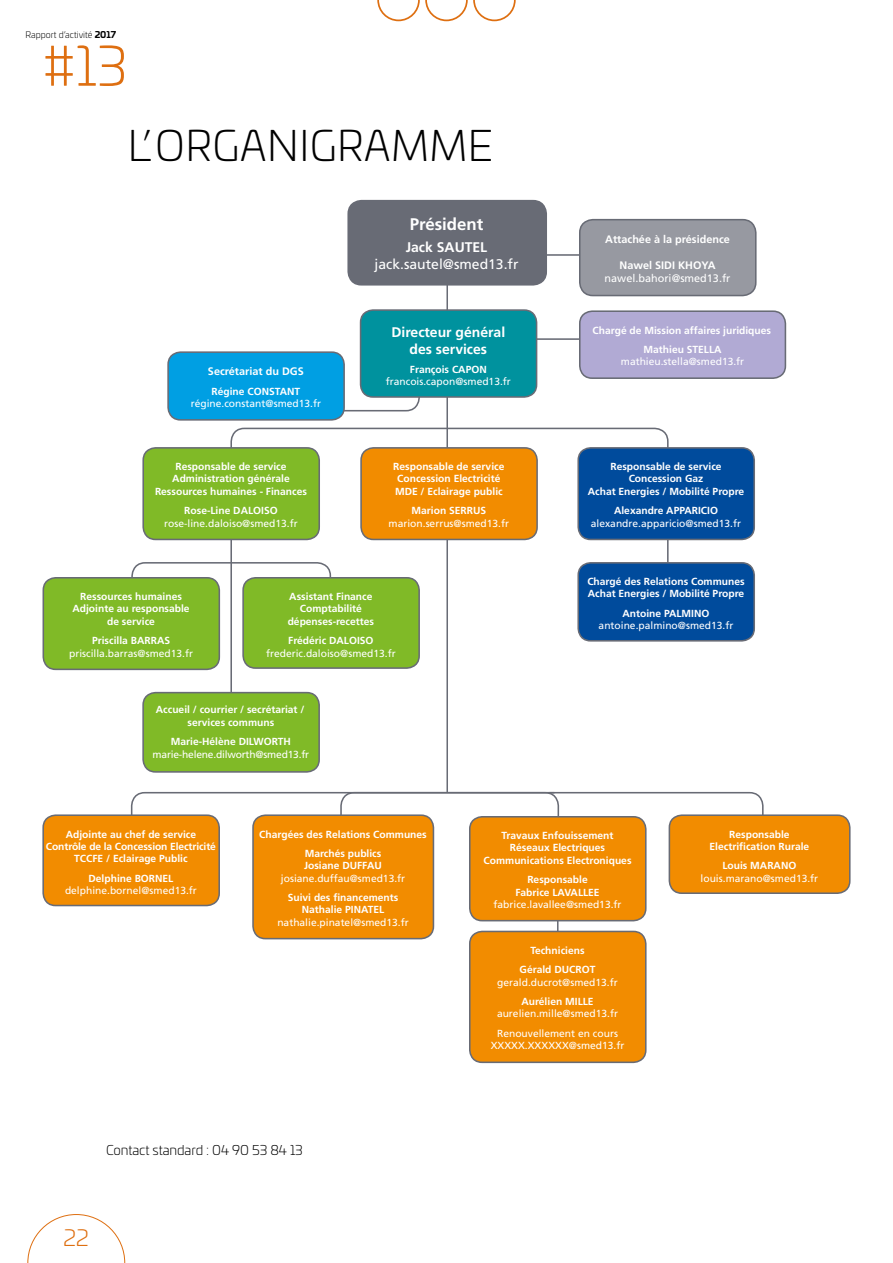
<style>
.page{position:relative;width:893px;height:1263px;background:#fff}
.page>*{position:absolute;margin:0;border:0;box-sizing:border-box;transform-origin:0 0}
.t1{font:300 54px "Univia Pro";color:#de6f11}
.t2{font:300 42px "Univia Pro";letter-spacing:.01em;color:#000}
.t3{font:300 22.5px "Univia Pro";color:#de6f11}
.t4{font:700 16.8px "Frutiger LT Std";color:#fff}
.t5{font:700 13.95px/16.8px "Frutiger LT Std";color:#fff;text-align:center}
.t6{font:13.95px "Frutiger LT Std";color:#fff}
.t7{font:300 13.5px "Univia Pro";letter-spacing:-.01em;color:#000}
.t8{font:700 10.8px "Frutiger LT Std";color:#fff}
.t9{font:10.8px "Frutiger LT Std";color:#fff}
.t10{font:700 10.2px/12.3px "Frutiger LT Std";color:#fff;text-align:center}
.t11{font:10.2px/19.5px "Frutiger LT Std";color:#fff}
.t12{font:10.2px "Frutiger LT Std";letter-spacing:-.02em;color:#fff}
.t13{font:300 9px "Univia Pro";color:#000}
.s1{font-weight:700}
</style>
<div class="page">
<hr style="left:557px;top:871px;width:2px;height:125px;background:#686b75">
<hr style="left:446px;top:247px;width:2px;height:545px;background:#686b75">
<div style="left:348px;top:201px;width:198px;height:84px;background:#686b75;border-radius:13px"></div>
<div style="left:347px;top:200px;width:200px;height:86px;border:2px solid #686b75;border-radius:13px"></div>
<svg style="left:230px;top:427px;width:439px;height:326px"></svg>
<svg style="left:345px;top:357px;width:75px;height:55px"></svg>
<svg style="left:130px;top:791px;width:634px;height:90px"></svg>
<hr style="left:481px;top:338px;width:175px;height:2px;background:#686b75">
<hr style="left:481px;top:254px;width:175px;height:2px;background:#686b75">
<svg style="left:131px;top:561px;width:201px;height:90px"></svg>
<div style="left:580px;top:220px;width:176px;height:76px;background:#9799a1;border-radius:13px"></div>
<div style="left:579px;top:219px;width:178px;height:77px;border:2px solid #686b75;border-radius:13px"></div>
<div style="left:361px;top:448px;width:176px;height:91px;background:#f28c00;border-radius:12px"></div>
<div style="left:360px;top:447px;width:178px;height:93px;border:2px solid #686b75;border-radius:12px"></div>
<div style="left:43px;top:815px;width:176px;height:90px;background:#f28c00;border-radius:12px"></div>
<div style="left:42px;top:814px;width:178px;height:92px;border:2px solid #686b75;border-radius:12px"></div>
<div style="left:253px;top:815px;width:180px;height:124px;background:#f28c00;border-radius:12px"></div>
<div style="left:252px;top:814px;width:182px;height:125px;border:2px solid #686b75;border-radius:12px"></div>
<div style="left:669px;top:815px;width:181px;height:78px;background:#f28c00;border-radius:12px"></div>
<div style="left:669px;top:814px;width:182px;height:80px;border:2px solid #686b75;border-radius:12px"></div>
<div style="left:470px;top:817px;width:176px;height:104px;background:#f28c00;border-radius:12px"></div>
<div style="left:469px;top:816px;width:178px;height:105px;border:2px solid #686b75;border-radius:12px"></div>
<div style="left:470px;top:931px;width:176px;height:131px;background:#f28c00;border-radius:12px"></div>
<div style="left:469px;top:931px;width:178px;height:132px;border:2px solid #686b75;border-radius:12px"></div>
<div style="left:578px;top:448px;width:176px;height:91px;background:#004b9c;border-radius:12px"></div>
<div style="left:577px;top:447px;width:178px;height:93px;border:2px solid #686b75;border-radius:12px"></div>
<div style="left:580px;top:311px;width:205px;height:67px;background:#b1aad4;border-radius:12px"></div>
<div style="left:579px;top:310px;width:207px;height:69px;border:2px solid #686b75;border-radius:12px"></div>
<div style="left:578px;top:563px;width:176px;height:78px;background:#004b9c;border-radius:12px"></div>
<div style="left:577px;top:562px;width:178px;height:80px;border:2px solid #686b75;border-radius:12px"></div>
<div style="left:143px;top:448px;width:176px;height:91px;background:#80ba27;border-radius:12px"></div>
<div style="left:142px;top:447px;width:178px;height:93px;border:2px solid #686b75;border-radius:12px"></div>
<div style="left:43px;top:578px;width:176px;height:91px;background:#80ba27;border-radius:12px"></div>
<div style="left:43px;top:577px;width:177px;height:93px;border:2px solid #686b75;border-radius:12px"></div>
<div style="left:243px;top:578px;width:176px;height:90px;background:#80ba27;border-radius:12px"></div>
<div style="left:242px;top:577px;width:178px;height:92px;border:2px solid #686b75;border-radius:12px"></div>
<div style="left:143px;top:693px;width:176px;height:79px;background:#80ba27;border-radius:12px"></div>
<div style="left:142px;top:692px;width:178px;height:81px;border:2px solid #686b75;border-radius:12px"></div>
<div style="left:168px;top:352px;width:176px;height:68px;background:#009fe3;border-radius:12px"></div>
<div style="left:167px;top:351px;width:178px;height:70px;border:2px solid #686b75;border-radius:12px"></div>
<div style="left:361px;top:310px;width:176px;height:87px;background:#00929e;border-radius:12px"></div>
<div style="left:360px;top:309px;width:177px;height:89px;border:2px solid #686b75;border-radius:12px"></div>
<svg style="left:377px;top:0;width:139px;height:21px"></svg>
<svg style="left:27px;top:1214px;width:98px;height:49px"></svg>
<p class="t13" style="left:26px;top:29px;width:92px">Rapport d’activité <span class="s1">2017</span></p>
<h1 class="t1" style="left:43px;top:28px;width:87px">#13</h1>
<h2 class="t2" style="left:128px;top:116px;width:367px">L’ ORGANIGRAMME</h2>
<p class="t8" style="left:208px;top:365px;width:97px">Secrétariat du DGS</p>
<p class="t10" style="left:212px;top:385px;width:90px">Régine CONSTANT</p>
<p class="t11" style="left:191px;top:394px;width:132px">régine.constant@smed13.fr</p>
<p class="t10" style="left:155px;top:460px;width:153px">Responsable de service<br>Administration générale<br>Ressources humaines - Finances</p>
<p class="t10" style="left:184px;top:505px;width:95px">Rose-Line DALOISO</p>
<p class="t11" style="left:164px;top:513px;width:135px">rose-line.daloiso@smed13.fr</p>
<h3 class="t4" style="left:410px;top:214px;width:75px">Président</h3>
<h3 class="t5" style="left:406px;top:239px;width:83px">Jack SAUTEL</h3>
<h3 class="t6" style="left:375px;top:255px;width:145px">jack.sautel@smed13.fr</h3>
<h3 class="t5" style="left:391px;top:324px;width:115px">Directeur général des services</h3>
<p class="t10" style="left:410px;top:363px;width:78px">François CAPON</p>
<p class="t11" style="left:386px;top:372px;width:127px">francois.capon@smed13.fr</p>
<p class="t10" style="left:393px;top:460px;width:113px;text-align:left">Responsable de service<br>Concession Electricité<br>MDE / Eclairage public</p>
<p class="t10" style="left:411px;top:505px;width:76px">Marion SERRUS</p>
<p class="t11" style="left:389px;top:513px;width:122px">marion.serrus@smed13.fr</p>
<p class="t10" style="left:72px;top:590px;width:119px">Ressources humaines<br>Adjointe au responsable de service</p>
<p class="t10" style="left:92px;top:634px;width:80px">Priscilla BARRAS</p>
<p class="t11" style="left:69px;top:643px;width:125px">priscilla.barras@smed13.fr</p>
<p class="t10" style="left:288px;top:590px;width:88px">Assistant Finance<br>Comptabilité dépenses-recettes</p>
<p class="t10" style="left:288px;top:634px;width:87px">Frédéric DALOISO</p>
<p class="t11" style="left:266px;top:643px;width:131px">frederic.daloiso@smed13.fr</p>
<p class="t10" style="left:156px;top:704px;width:150px">Accueil / courrier / secrétariat / services communs</p>
<p class="t10" style="left:171px;top:735px;width:122px">Marie-Hélène DILWORTH</p>
<p class="t12" style="left:153px;top:748px;width:158px">marie-helene.dilworth@smed13.fr</p>
<p class="t8" style="left:605px;top:233px;width:126px">Attachée à la présidence</p>
<p class="t8" style="left:619px;top:259px;width:98px">Nawel SIDI KHOYA</p>
<p class="t9" style="left:605px;top:272px;width:127px">nawel.bahori@smed13.fr</p>
<p class="t10" style="left:592px;top:320px;width:180px;line-height:19.5px">Chargé de Mission affaires juridiques<br>Mathieu STELLA</p>
<p class="t11" style="left:621px;top:352px;width:125px">mathieu.stella@smed13.fr</p>
<p class="t10" style="left:588px;top:460px;width:158px">Responsable de service<br>Concession Gaz<br>Achat Energies / Mobilité Propre</p>
<p class="t10" style="left:614px;top:505px;width:105px">Alexandre APPARICIO</p>
<p class="t11" style="left:591px;top:513px;width:152px">alexandre.apparicio@smed13.fr</p>
<p class="t10" style="left:587px;top:575px;width:159px;text-align:left">Chargé des Relations Communes<br>Achat Energies / Mobilité Propre</p>
<p class="t10" style="left:622px;top:607px;width:89px">Antoine PALMINO</p>
<p class="t11" style="left:599px;top:616px;width:136px">antoine.palmino@smed13.fr</p>
<p class="t10" style="left:46px;top:828px;width:171px">Adjointe au chef de service<br>Contrôle de la Concession Electricité<br>TCCFE / Eclairage Public</p>
<p class="t10" style="left:89px;top:872px;width:86px">Delphine BORNEL</p>
<p class="t11" style="left:65px;top:881px;width:133px">delphine.bornel@smed13.fr</p>
<p class="t10" style="left:259px;top:824px;width:169px;line-height:19.5px">Chargées des Relations Communes<br>Marchés publics</p>
<p class="t10" style="left:304px;top:860px;width:79px">Josiane DUFFAU</p>
<p class="t11" style="left:281px;top:868px;width:126px">josiane.duffau@smed13.fr</p>
<p class="t10" style="left:288px;top:891px;width:112px">Suivi des financements<br>Nathalie PINATEL</p>
<p class="t11" style="left:277px;top:912px;width:133px">nathalie.pinatel@smed13.fr</p>
<h3 class="t7" style="left:106px;top:1140px;width:198px">Contact standard : 04 90 53 84 13</h3>
<h3 class="t3" style="left:64px;top:1222px;width:27px">22</h3>
<p class="t10" style="left:484px;top:829px;width:149px">Travaux Enfouissement<br>Réseaux Electriques<br>Communications Electroniques</p>
<p class="t10" style="left:515px;top:873px;width:86px">Responsable<br>Fabrice LAVALLEE</p>
<p class="t11" style="left:494px;top:894px;width:129px">fabrice.lavallee@smed13.fr</p>
<p class="t10" style="left:520px;top:940px;width:77px;line-height:19.5px">Techniciens<br>Gérald DUCROT</p>
<p class="t11" style="left:497px;top:972px;width:122px">gerald.ducrot@smed13.fr</p>
<p class="t10" style="left:521px;top:995px;width:74px">Aurélien MILLE</p>
<p class="t11" style="left:497px;top:1004px;width:123px">aurelien.mille@smed13.fr<br>Renouvellement en cours</p>
<p class="t11" style="left:491px;top:1036px;width:135px">XXXXX.XXXXXX@smed13.fr</p>
<p class="t10" style="left:709px;top:828px;width:101px">Responsable<br>Electrification Rurale</p>
<p class="t10" style="left:722px;top:860px;width:76px">Louis MARANO</p>
<p class="t11" style="left:701px;top:868px;width:119px">louis.marano@smed13.fr</p>
</div>
